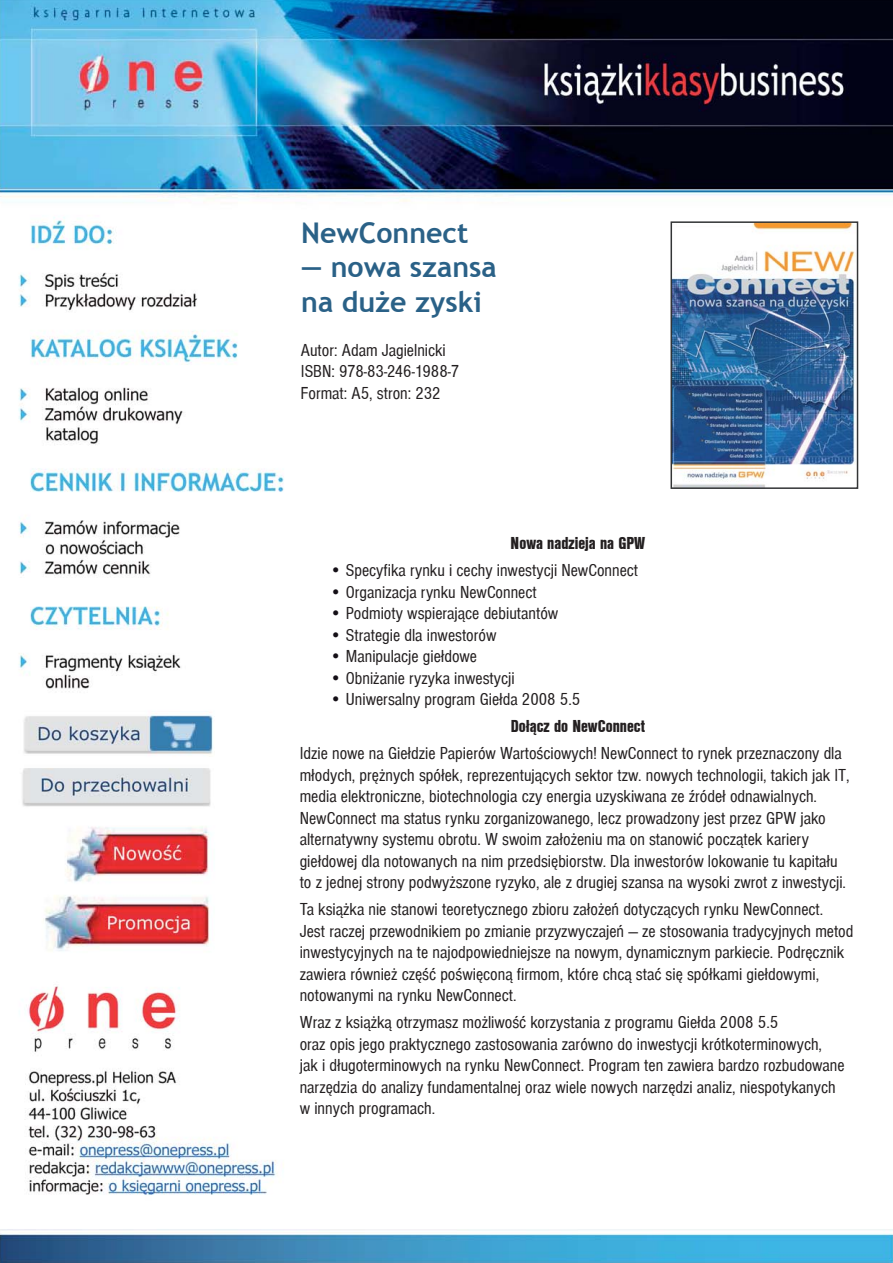
<style>
.page{position:relative;width:893px;height:1263px;background:#fff}
.page>*{position:absolute;margin:0;border:0;box-sizing:border-box;transform-origin:0 0}
.t1{font:700 28.5px/34.2px "Trebuchet MS";color:#2a6187}
.t2{font:condensed 18px/21.5px "Nimbus Sans DEE";color:#231f20}
.t3{font:900 condensed 18px "Nimbus Sans DEE";color:#231f20}
.s1{font-size:17.85px;color:#140f16}
.s2{font-weight:900}
</style>
<div class="page">
<img style="left:0;top:0;width:893px;height:1263px">
<img style="left:673px;top:224px;width:182px;height:262px">
<div style="left:670px;top:221px;width:188px;height:268px;border:2px solid #333536"></div>
<h1 class="t1" style="left:301px;top:216px;width:169px">NewConnect</h1>
<h1 class="t1" style="left:301px;top:250px;width:197px">— nowa szansa na duże zyski</h1>
<p class="t2" style="left:301px;top:339px;width:160px">Autor: Adam Jagielnicki<br>ISBN: 978-83-246-1988-7<br>Format: A5, stron: 232</p>
<p class="t3" style="left:511px;top:532px;width:136px">Nowa nadzieja na GPW</p>
<p class="t2" style="left:330px;top:559px;width:310px"><span class="s1">•</span> Specyfika rynku i cechy inwestycji NewConnect</p>
<p class="t2" style="left:330px;top:581px;width:209px"><span class="s1">•</span> Organizacja rynku NewConnect</p>
<p class="t2" style="left:330px;top:602px;width:230px"><span class="s1">•</span> Podmioty wspieraj¹ce debiutantów</p>
<p class="t2" style="left:330px;top:624px;width:168px"><span class="s1">•</span> Strategie dla inwestorów</p>
<p class="t2" style="left:330px;top:645px;width:149px"><span class="s1">•</span> Manipulacje gie³dowe</p>
<p class="t2" style="left:330px;top:667px;width:186px"><span class="s1">•</span> Obni¿anie ryzyka inwestycji</p>
<p class="t2" style="left:511px;top:686px;width:136px;line-height:27px;text-indent:-181px"><span class="s1">•</span> Uniwersalny program Gie³da 2008 5.5<br><span class="s2">Do³¹cz do NewConnect</span></p>
<p class="t2" style="left:300px;top:742px;width:551px">Idzie nowe na Gie³dzie Papierów Wartoœciowych! NewConnect to rynek przeznaczony dla m³odych, prê¿nych spó³ek, reprezentuj¹cych sektor tzw. nowych technologii, takich jak IT, media elektroniczne, biotechnologia czy energia uzyskiwana ze Ÿróde³ odnawialnych.<br>NewConnect ma status rynku zorganizowanego, lecz prowadzony jest przez GPW jako alternatywny systemu obrotu. W swoim za³o¿eniu ma on stanowiæ pocz¹tek kariery gie³dowej dla notowanych na nim przedsiêbiorstw. Dla inwestorów lokowanie tu kapita³u to z jednej strony podwy¿szone ryzyko, ale z drugiej szansa na wysoki zwrot z inwestycji.</p>
<p class="t2" style="left:300px;top:898px;width:555px">Ta ksi¹¿ka nie stanowi teoretycznego zbioru za³o¿eñ dotycz¹cych rynku NewConnect.<br>Jest raczej przewodnikiem po zmianie przyzwyczajeñ — ze stosowania tradycyjnych metod inwestycyjnych na te najodpowiedniejsze na nowym, dynamicznym parkiecie. Podrêcznik zawiera równie¿ czêœæ poœwiêcon¹ firmom, które chc¹ staæ siê spó³kami gie³dowymi, notowanymi na rynku NewConnect.</p>
<p class="t2" style="left:300px;top:1011px;width:546px">Wraz z ksi¹¿k¹ otrzymasz mo¿liwoœæ korzystania z programu Gie³da 2008 5.5<br>oraz opis jego praktycznego zastosowania zarówno do inwestycji krótkoterminowych,<br>jak i d³ugoterminowych na rynku NewConnect. Program ten zawiera bardzo rozbudowane narzêdzia do analizy fundamentalnej oraz wiele nowych narzêdzi analiz, niespotykanych w innych programach.</p>
</div>
